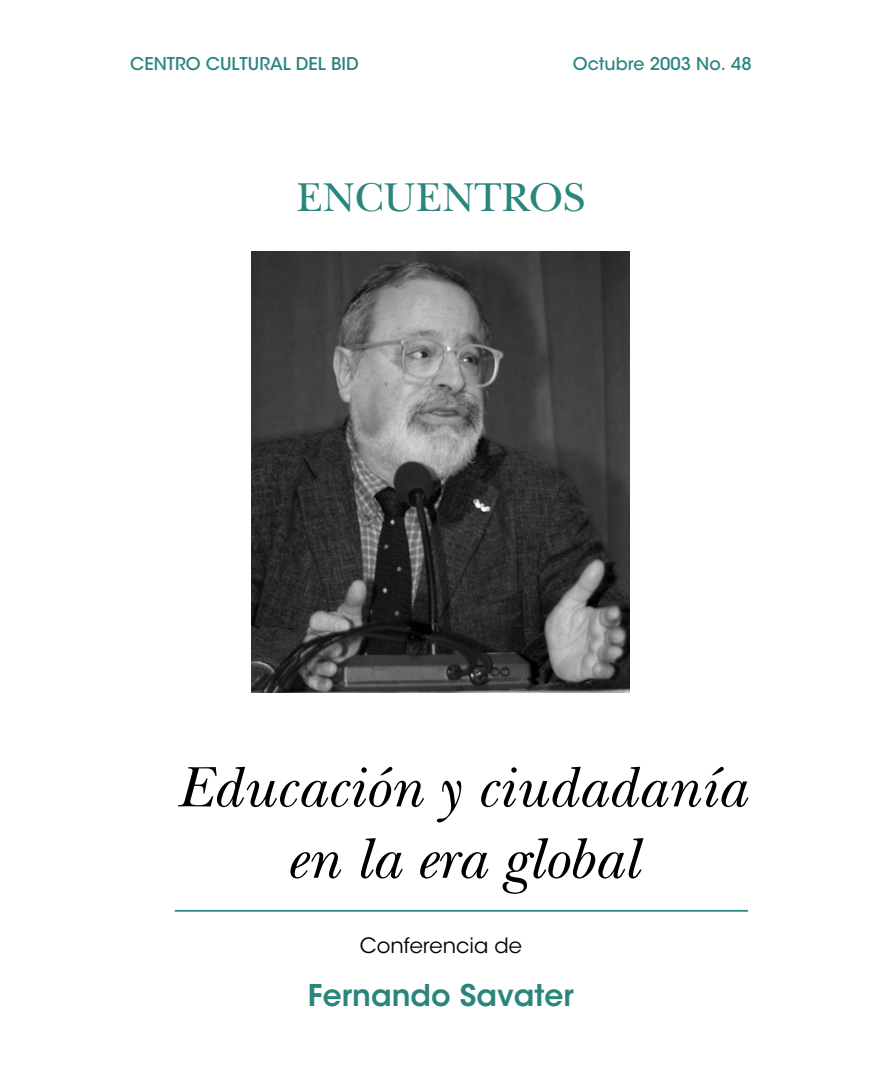
<style>
.page{position:relative;width:882px;height:1071px;background:#fff}
.page>*{position:absolute;margin:0;border:0;box-sizing:border-box;transform-origin:0 0}
.t1{font:italic 59.5px/71.4px "New Baskerville";color:#000;text-align:center}
.t2{font:42px "New Baskerville SC";color:#2a867c}
.t3{font:29.75px "ITC Avant Garde MM 575 750";color:#2a867c}
.t4{font:21px "ITC Avant Garde MM 302 750";color:#000}
.t5{font:17.5px "ITC Avant Garde MM 445 750";color:#2a867c}
</style>
<div class="page">
<img style="left:252px;top:252px;width:378px;height:441px">
<hr style="left:175px;top:910px;width:573px;height:2px;background:#2a867c">
<p class="t5" style="left:130px;top:53px;width:230px">CENTRO CULTURAL DEL BID</p>
<p class="t5" style="left:573px;top:53px;width:181px">Octubre 2003 No. 48</p>
<h2 class="t2" style="left:297px;top:173px;width:290px">ENCUENTROS</h2>
<h1 class="t1" style="left:178px;top:752px;width:569px">Educación y ciudadanía en la era global</h1>
<p class="t4" style="left:360px;top:934px;width:164px">Conferencia de</p>
<h3 class="t3" style="left:308px;top:978px;width:268px">Fernando Savater</h3>
</div>
